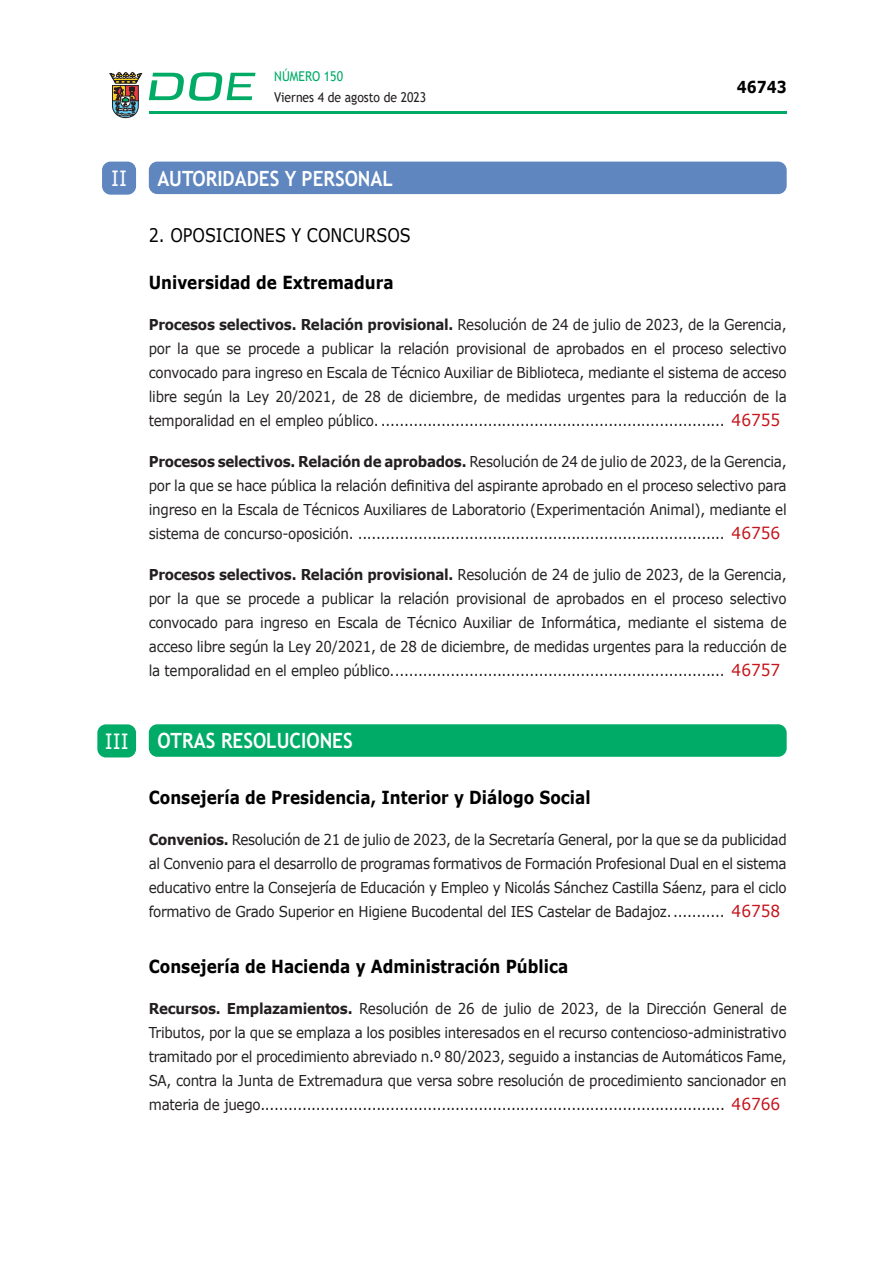
<style>
.page{position:relative;width:893px;height:1263px;background:#fff}
.page>*{position:absolute;margin:0;border:0;box-sizing:border-box;transform-origin:0 0}
.SUM_AUTORIDADES_Y_PE{font:700 21px "Trebuchet MS";color:#fff;scale:.9 1}
.SUM_OTRAS_RESOLUCION{font:700 21px "Trebuchet MS";color:#fff;scale:.9 1}
.SUM_OTRAS_RESOLUCION-2{font:21px "Verdana";color:#fff;scale:.9 1}
.SUM_AUTORIDADES_Y_PE-2{font:21px "Verdana";color:#fff;scale:.9 1}
.SUBSECCION{font:18.75px "Verdana";color:#000;scale:.85 1}
.SUM_SUBSECCION{font:700 18px "Verdana";color:#000;scale:.85 1}
.t1{font:700 16.5px "Verdana";color:#000;scale:.85 1}
.CUERPO_DE_TEXTO{font:15px/24px "Verdana";letter-spacing:-.02em;color:#231f20;text-align:justify;scale:.9 1}
.t2{font:13.5px "Trebuchet MS";color:#231f20;scale:.9 1}
.t3{font:13.5px "Trebuchet MS";color:#00ab67;scale:.9 1}
.s1{font-weight:700}
.s2{font-size:16.5px;color:#c5141b}
</style>
<div class="page">
<hr style="left:149px;top:111px;width:638px;height:3px;background:#00ab66">
<svg style="left:109px;top:72px;width:33px;height:46px"></svg>
<svg style="left:149px;top:72px;width:106px;height:29px"></svg>
<div style="left:149px;top:162px;width:638px;height:32px;background:#5f86bf;border-radius:9px"></div>
<div style="left:149px;top:724px;width:638px;height:33px;background:#00ab67;border-radius:9px"></div>
<div style="left:97px;top:724px;width:39px;height:33px;background:#00ab67;border-radius:9px"></div>
<div style="left:102px;top:162px;width:34px;height:33px;background:#5f86bf;border-radius:9px"></div>
<p class="t3" style="left:274px;top:67px;width:78px">NÚMERO 150</p>
<p class="t2" style="left:274px;top:88px;width:170px">Viernes 4 de agosto de 2023</p>
<p class="t1" style="left:737px;top:75px;width:60px">46743</p>
<p class="SUM_AUTORIDADES_Y_PE-2" style="left:111px;top:164px;width:19px">II</p>
<p class="SUM_AUTORIDADES_Y_PE" style="left:157px;top:165px;width:263px">AUTORIDADES Y PERSONAL</p>
<p class="SUBSECCION" style="left:149px;top:222px;width:310px">2. OPOSICIONES Y CONCURSOS</p>
<p class="SUM_SUBSECCION" style="left:149px;top:270px;width:289px">Universidad de Extremadura</p>
<p class="CUERPO_DE_TEXTO" style="left:149px;top:313px;width:710px"><span class="s1">Procesos selectivos. Relación provisional.</span> Resolución de 24 de julio de 2023, de la Gerencia, por la que se procede a publicar la relación provisional de aprobados en el proceso selectivo convocado para ingreso en Escala de Técnico Auxiliar de Biblioteca, mediante el sistema de acceso libre según la Ley 20/2021, de 28 de diciembre, de medidas urgentes para la reducción de la temporalidad en el empleo público. .......................................................................... <span class="s2">46755</span></p>
<p class="CUERPO_DE_TEXTO" style="left:149px;top:450px;width:710px"><span class="s1">Procesos selectivos. Relación de aprobados.</span> Resolución de 24 de julio de 2023, de la Gerencia, por la que se hace pública la relación definitiva del aspirante aprobado en el proceso selectivo para ingreso en la Escala de Técnicos Auxiliares de Laboratorio (Experimentación Animal), mediante el sistema de concurso-oposición. ............................................................................... <span class="s2">46756</span></p>
<p class="CUERPO_DE_TEXTO" style="left:149px;top:563px;width:710px"><span class="s1">Procesos selectivos. Relación provisional.</span> Resolución de 24 de julio de 2023, de la Gerencia, por la que se procede a publicar la relación provisional de aprobados en el proceso selectivo convocado para ingreso en Escala de Técnico Auxiliar de Informática, mediante el sistema de acceso libre según la Ley 20/2021, de 28 de diciembre, de medidas urgentes para la reducción de la temporalidad en el empleo público........................................................................ <span class="s2">46757</span></p>
<p class="SUM_OTRAS_RESOLUCION-2" style="left:105px;top:727px;width:28px">III</p>
<p class="SUM_OTRAS_RESOLUCION" style="left:157px;top:728px;width:219px">OTRAS RESOLUCIONES</p>
<p class="SUM_SUBSECCION" style="left:149px;top:785px;width:521px">Consejería de Presidencia, Interior y Diálogo Social</p>
<p class="CUERPO_DE_TEXTO" style="left:149px;top:827px;width:710px"><span class="s1">Convenios.</span> Resolución de 21 de julio de 2023, de la Secretaría General, por la que se da publicidad al Convenio para el desarrollo de programas formativos de Formación Profesional Dual en el sistema educativo entre la Consejería de Educación y Empleo y Nicolás Sánchez Castilla Sáenz, para el ciclo formativo de Grado Superior en Higiene Bucodental del IES Castelar de Badajoz............ <span class="s2">46758</span></p>
<p class="SUM_SUBSECCION" style="left:149px;top:953px;width:495px">Consejería de Hacienda y Administración Pública</p>
<p class="CUERPO_DE_TEXTO" style="left:149px;top:996px;width:710px"><span class="s1">Recursos. Emplazamientos.</span> Resolución de 26 de julio de 2023, de la Dirección General de Tributos, por la que se emplaza a los posibles interesados en el recurso contencioso-administrativo tramitado por el procedimiento abreviado n.º 80/2023, seguido a instancias de Automáticos Fame, SA, contra la Junta de Extremadura que versa sobre resolución de procedimiento sancionador en materia de juego.................................................................................................... <span class="s2">46766</span></p>
</div>
